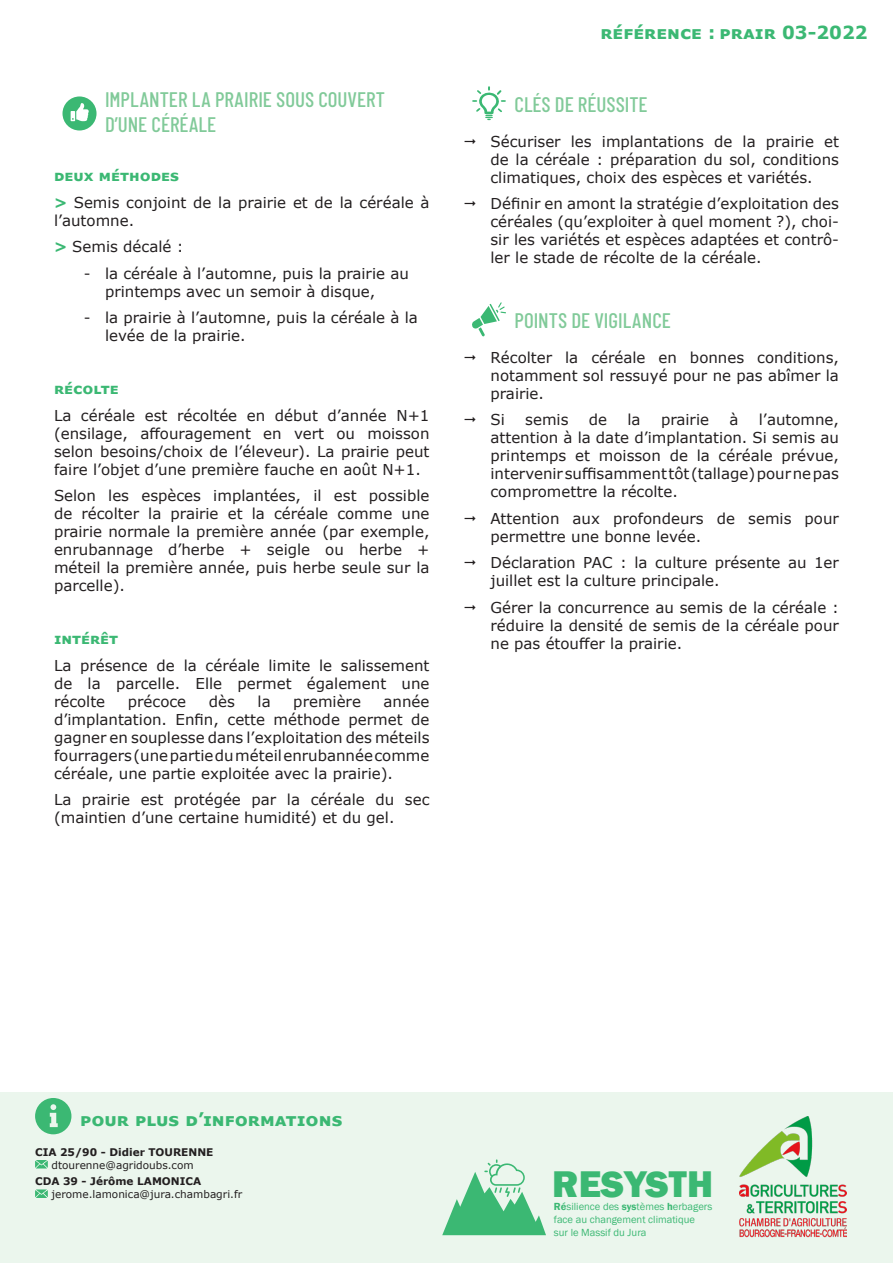
<style>
.page{position:relative;width:893px;height:1263px;background:#fff}
.page>*{position:absolute;margin:0;border:0;box-sizing:border-box;transform-origin:0 0}
.t1{font:800 38.25px "Franklin Gothic";color:#3bb873}
.TITRE_PARTIES{font:500 21px/25.2px "Barlow Condensed";color:#81ca99}
.REFERENCE_FICHE{font:700 18px "Verdana";color:#3bb873}
.CORPS_DE_TEXTE_JUSTI{font:15px/18px "Verdana";color:#231f20;text-align:justify}
.CORPS_DE_TEXTE_JUSTI-2{font:700 15px "Verdana";color:#3bb873}
.t2{font:10.65px/12.8px "Franklin Gothic";color:#3bb873}
.POUR___D_INFO{font:10.5px "Verdana";color:#231f20}
.POUR___D_INFO-2{font:700 10.5px "Verdana";color:#231f20}
.s1{font-weight:700;color:#3bb873}
.s2{font-weight:600}
</style>
<div class="page">
<div style="left:0;top:1093px;width:893px;height:170px;background:#ebf6ed"></div>
<svg style="left:35px;top:1098px;width:36px;height:36px"></svg>
<img style="left:740px;top:1116px;width:106px;height:122px">
<svg style="left:442px;top:1159px;width:104px;height:76px"></svg>
<svg style="left:63px;top:96px;width:34px;height:34px"></svg>
<svg style="left:472px;top:86px;width:34px;height:34px"></svg>
<svg style="left:472px;top:302px;width:34px;height:35px"></svg>
<svg style="left:35px;top:1160px;width:13px;height:8px"></svg>
<svg style="left:35px;top:1189px;width:13px;height:9px"></svg>
<p class="TITRE_PARTIES" style="left:105px;top:86px;width:281px">IMPLANTER LA PRAIRIE SOUS COUVERT<br>D’UNE CÉRÉALE</p>
<p class="CORPS_DE_TEXTE_JUSTI-2" style="left:54px;top:165px;width:126px">Deux méthodes</p>
<p class="CORPS_DE_TEXTE_JUSTI" style="left:54px;top:193px;width:377px"><span class="s1">&gt;</span> Semis conjoint de la prairie et de la céréale à l’automne.</p>
<p class="CORPS_DE_TEXTE_JUSTI" style="left:54px;top:237px;width:131px"><span class="s1">&gt;</span> Semis décalé :</p>
<p class="CORPS_DE_TEXTE_JUSTI" style="left:105px;top:264px;width:305px;text-indent:-21px">- la céréale à l’automne, puis la prairie au printemps avec un semoir à disque,</p>
<p class="CORPS_DE_TEXTE_JUSTI" style="left:105px;top:308px;width:314px;text-indent:-21px">- la prairie à l’automne, puis la céréale à la levée de la prairie.</p>
<p class="CORPS_DE_TEXTE_JUSTI-2" style="left:54px;top:378px;width:66px">Récolte</p>
<p class="CORPS_DE_TEXTE_JUSTI" style="left:54px;top:406px;width:377px">La céréale est récoltée en début d’année N+1 (ensilage, affouragement en vert ou moisson selon besoins/choix de l’éleveur). La prairie peut faire l’objet d’une première fauche en août N+1.</p>
<p class="CORPS_DE_TEXTE_JUSTI" style="left:54px;top:486px;width:377px">Selon les espèces implantées, il est possible de récolter la prairie et la céréale comme une prairie normale la première année (par exemple, enrubannage d’herbe + seigle ou herbe + méteil la première année, puis herbe seule sur la parcelle).</p>
<p class="CORPS_DE_TEXTE_JUSTI-2" style="left:54px;top:628px;width:66px">Intérêt</p>
<p class="CORPS_DE_TEXTE_JUSTI" style="left:54px;top:656px;width:377px">La présence de la céréale limite le salissement de la parcelle. Elle permet également une récolte</p>
<p class="CORPS_DE_TEXTE_JUSTI" style="left:54px;top:692px;width:377px;text-indent:330px">année d’implantation. Enfin, cette méthode permet de gagner en souplesse dans l’exploitation des méteils fourragers (une partie du méteil enrubannée comme céréale, une partie exploitée avec la prairie).</p>
<p class="CORPS_DE_TEXTE_JUSTI" style="left:54px;top:790px;width:377px">La prairie est protégée par la céréale du sec (maintien d’une certaine humidité) et du gel.</p>
<p class="CORPS_DE_TEXTE_JUSTI" style="left:128px;top:692px;width:60px">précoce</p>
<p class="CORPS_DE_TEXTE_JUSTI" style="left:209px;top:692px;width:28px">dès</p>
<p class="CORPS_DE_TEXTE_JUSTI" style="left:258px;top:692px;width:15px">la</p>
<p class="CORPS_DE_TEXTE_JUSTI" style="left:293px;top:692px;width:69px">première</p>
<p class="REFERENCE_FICHE" style="left:600px;top:20px;width:13px">RÉFÉRENCE</p>
<p class="REFERENCE_FICHE" style="left:708px;top:20px;width:24px">:PRAIR</p>
<p class="REFERENCE_FICHE" style="left:782px;top:20px;width:87px">03-2022</p>
<p class="TITRE_PARTIES" style="left:514px;top:91px;width:135px">CLÉS DE RÉUSSITE</p>
<p class="CORPS_DE_TEXTE_JUSTI" style="left:490px;top:132px;width:350px">Sécuriser les implantations de la prairie et de la céréale : préparation du sol, conditions climatiques, choix des espèces et variétés.</p>
<p class="CORPS_DE_TEXTE_JUSTI" style="left:490px;top:195px;width:350px">Définir en amont la stratégie d’exploitation des céréales (qu’exploiter à quel moment ?), choi&shy;sir les variétés et espèces adaptées et contrô&shy;ler le stade de récolte de la céréale.</p>
<p class="TITRE_PARTIES" style="left:514px;top:307px;width:158px">POINTS DE VIGILANCE</p>
<p class="CORPS_DE_TEXTE_JUSTI" style="left:490px;top:348px;width:350px">Récolter la céréale en bonnes conditions, notamment sol ressuyé pour ne pas abîmer la prairie.</p>
<p class="CORPS_DE_TEXTE_JUSTI" style="left:490px;top:411px;width:16px">Si</p>
<p class="CORPS_DE_TEXTE_JUSTI" style="left:525px;top:411px;width:45px">semis</p>
<p class="CORPS_DE_TEXTE_JUSTI" style="left:589px;top:411px;width:20px">de</p>
<p class="CORPS_DE_TEXTE_JUSTI" style="left:627px;top:411px;width:15px">la</p>
<p class="CORPS_DE_TEXTE_JUSTI" style="left:661px;top:411px;width:50px">prairie</p>
<p class="CORPS_DE_TEXTE_JUSTI" style="left:729px;top:411px;width:11px">à</p>
<p class="CORPS_DE_TEXTE_JUSTI" style="left:490px;top:411px;width:350px;text-indent:268px">l’automne, attention à la date d’implantation. Si semis au printemps et moisson de la céréale prévue, intervenir suffisamment tôt (tallage) pour ne pas compromettre la récolte.</p>
<p class="CORPS_DE_TEXTE_JUSTI" style="left:490px;top:509px;width:350px">Attention aux profondeurs de semis pour permettre une bonne levée.</p>
<p class="CORPS_DE_TEXTE_JUSTI" style="left:490px;top:554px;width:350px">Déclaration PAC : la culture présente au 1er juillet est la culture principale.</p>
<p class="CORPS_DE_TEXTE_JUSTI" style="left:490px;top:598px;width:350px">Gérer la concurrence au semis de la céréale : réduire la densité de semis de la céréale pour ne pas étouffer la prairie.</p>
<p class="REFERENCE_FICHE" style="left:80px;top:1106px;width:264px">POUR PLUS D’INFORMATIONS</p>
<p class="POUR___D_INFO-2" style="left:35px;top:1145px;width:180px">CIA 25/90 - Didier TOURENNE</p>
<p class="POUR___D_INFO" style="left:52px;top:1157px;width:144px">dtourenne@agridoubs.com</p>
<p class="POUR___D_INFO-2" style="left:35px;top:1174px;width:168px">CDA 39 - Jérôme LAMONICA</p>
<p class="POUR___D_INFO" style="left:52px;top:1187px;width:192px">jerome.lamonica@jura.chambagri.fr</p>
<h1 class="t1" style="left:552px;top:1160px;width:162px">RESYSTH</h1>
<p class="t2" style="left:554px;top:1201px;width:160px"><span class="s2">Ré</span>silience des <span class="s2">sys</span>tèmes <span class="s2">h</span>erbagers face au changement climatique<br>sur le Massif du Jura</p>
</div>
